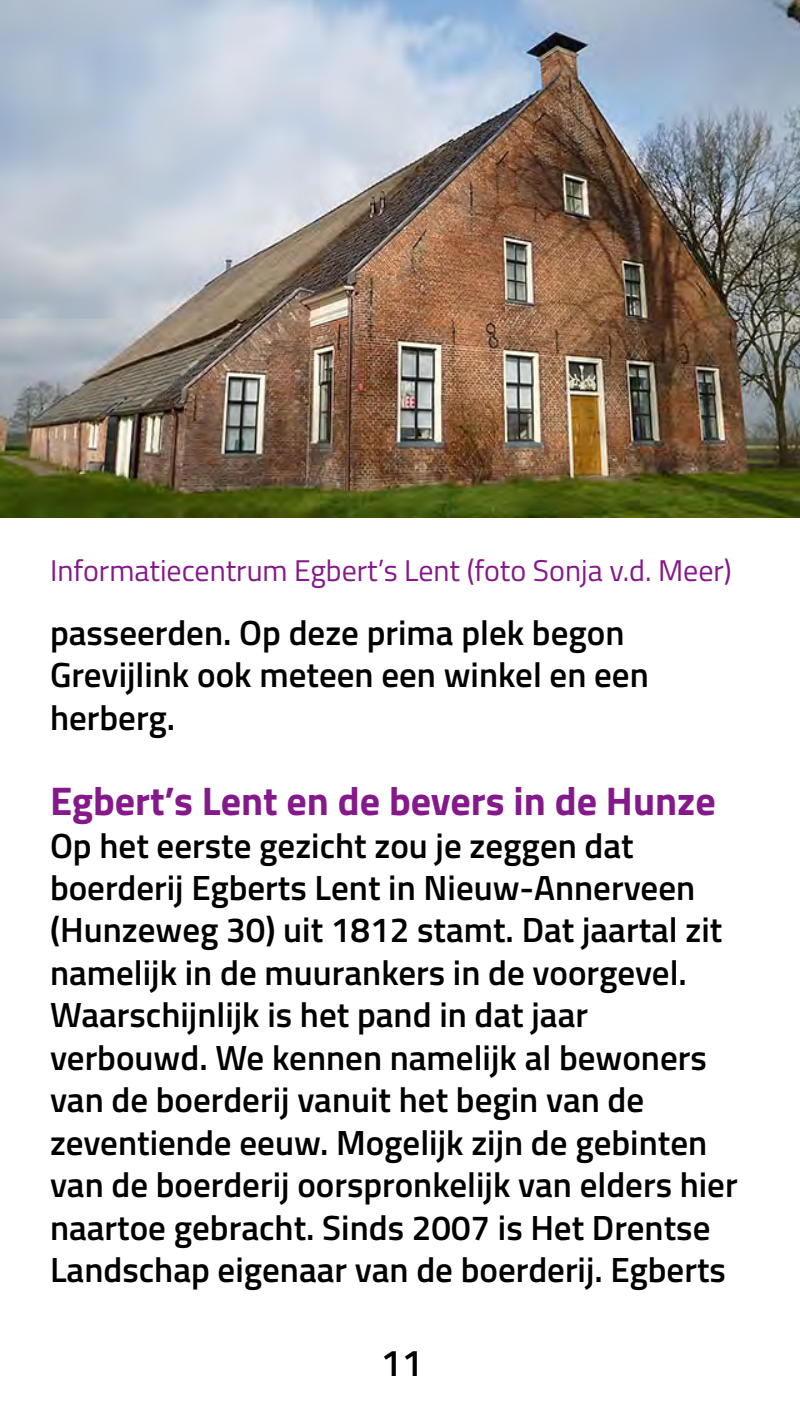
<style>
.page{position:relative;width:800px;height:1420px;background:#fff}
.page>*{position:absolute;margin:0;border:0;box-sizing:border-box;transform-origin:0 0}
.t1{font:700 40px "Titillium";color:#85188a}
.t2{font:600 37.5px "Titillium";color:#000}
.t3{font:600 35px/42.5px "Titillium";color:#000}
.t4{font:30px "Titillium";color:#85188a}
</style>
<div class="page">
<img style="left:0;top:0;width:800px;height:518px">
<p class="t4" style="left:50px;top:549px;width:683px">Informatiecentrum Egbert’s Lent (foto Sonja v.d. Meer)</p>
<p class="t3" style="left:50px;top:610px;width:600px">passeerden. Op deze prima plek begon<br>Grevijlink ook meteen een winkel en een herberg.</p>
<p class="t1" style="left:50px;top:770px;width:667px">Egbert’s Lent en de bevers in de Hunze</p>
<p class="t3" style="left:50px;top:822px;width:689px">Op het eerste gezicht zou je zeggen dat boerderij Egberts Lent in Nieuw-Annerveen (Hunzeweg 30) uit 1812 stamt. Dat jaartal zit namelijk in de muurankers in de voorgevel.<br>Waarschijnlijk is het pand in dat jaar verbouwd. We kennen namelijk al bewoners van de boerderij vanuit het begin van de zeventiende eeuw. Mogelijk zijn de gebinten van de boerderij oorspronkelijk van elders hier naartoe gebracht. Sinds 2007 is Het Drentse Landschap eigenaar van de boerderij. Egberts</p>
<p class="t2" style="left:381px;top:1335px;width:43px">11</p>
</div>
